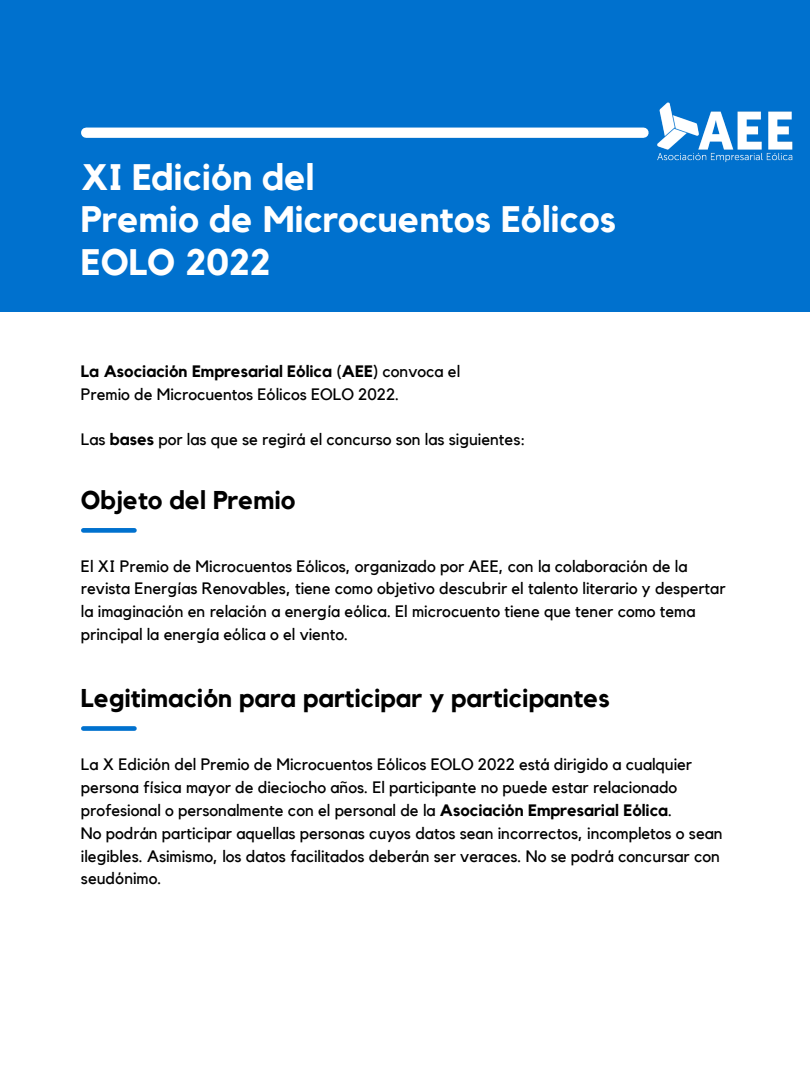
<style>
.page{position:relative;width:810px;height:1080px;background:#fff}
.page>*{position:absolute;margin:0;border:0;box-sizing:border-box;transform-origin:0 0}
.t1{font:700 36.75px "Kollektif";color:#fff}
.t2{font:700 25.69px "Kollektif";color:#000}
.t3{font:16.5px/23px "Kollektif";color:#000}
.t4{font:700 16.5px "Kollektif";color:#000}
.s1{font-weight:400}
.s2{font-weight:700}
</style>
<div class="page">
<div style="left:0;top:0;width:810px;height:312px;background:#0071ce"></div>
<div style="left:86px;top:128px;width:557px;height:10px;background:#fff"></div>
<div style="left:83px;top:528px;width:51px;height:5px;background:#0071ce"></div>
<img style="left:657px;top:102px;width:136px;height:61px">
<div style="left:83px;top:726px;width:51px;height:5px;background:#0071ce"></div>
<p class="t1" style="left:81px;top:161px;width:235px">XI Edición del</p>
<p class="t1" style="left:81px;top:203px;width:537px">Premio de Microcuentos Eólicos</p>
<p class="t1" style="left:81px;top:245px;width:191px">EOLO 2022</p>
<p class="t4" style="left:81px;top:363px;width:381px">La Asociación Empresarial Eólica (AEE) <span class="s1">convoca el</span></p>
<p class="t3" style="left:81px;top:383px;width:320px">Premio de Microcuentos Eólicos EOLO 2022.</p>
<p class="t3" style="left:81px;top:429px;width:446px">Las <span class="s2">bases</span> por las que se regirá el concurso son las siguientes:</p>
<p class="t2" style="left:81px;top:488px;width:216px">Objeto del Premio</p>
<p class="t3" style="left:81px;top:555px;width:646px">El XI Premio de Microcuentos Eólicos, organizado por AEE, con la colaboración de la revista Energías Renovables, tiene como objetivo descubrir el talento literario y despertar la imaginación en relación a energía eólica. El microcuento tiene que tener como tema principal la energía eólica o el viento.</p>
<p class="t2" style="left:81px;top:686px;width:530px">Legitimación para participar y participantes</p>
<p class="t3" style="left:81px;top:753px;width:613px">La X Edición del Premio de Microcuentos Eólicos EOLO 2022 está dirigido a cualquier persona física mayor de dieciocho años. El participante no puede estar relacionado profesional o personalmente con el personal de la <span class="s2">Asociación Empresarial Eólica</span>.</p>
<p class="t3" style="left:81px;top:822px;width:643px">No podrán participar aquellas personas cuyos datos sean incorrectos, incompletos o sean ilegibles. Asimismo, los datos facilitados deberán ser veraces. No se podrá concursar con seudónimo.</p>
</div>
